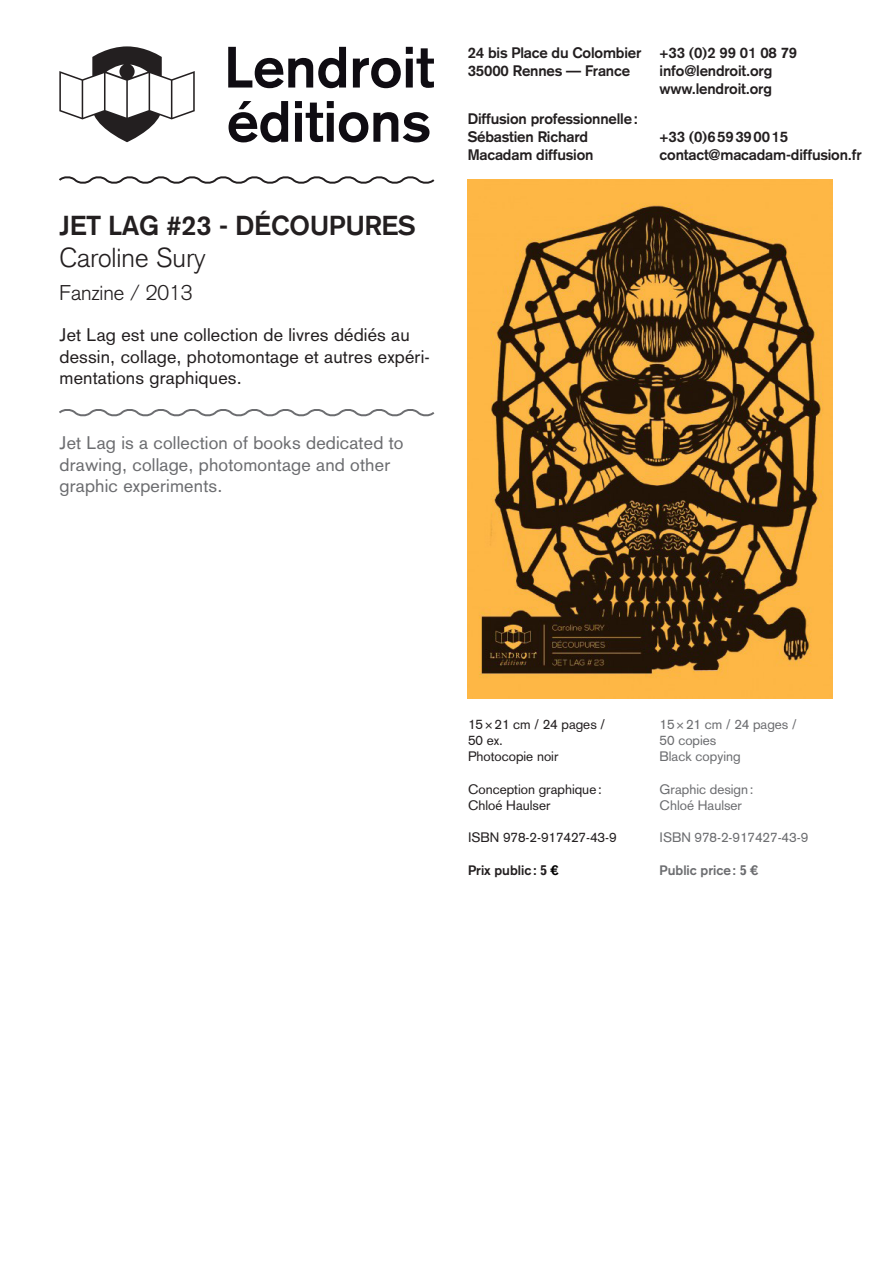
<style>
.page{position:relative;width:893px;height:1263px;background:#fff}
.page>*{position:absolute;margin:0;border:0;box-sizing:border-box;transform-origin:0 0}
.t1{font:700 27px "Akzidenz Grotesk";color:#231f20}
.t2{font:300 27px "Akzidenz Grotesk";color:#231f20}
.t3{font:300 21px "Akzidenz Grotesk";color:#231f20}
.t4{font:18px/21.6px "Akzidenz Grotesk";letter-spacing:.01em;color:#231f20}
.t5{font:18px/21.6px "Akzidenz Grotesk";letter-spacing:.01em;color:#6c6d70}
.t6{font:700 15px/18px "Akzidenz Grotesk";letter-spacing:-.01em;color:#231f20}
.t7{font:13.5px/16.2px "Akzidenz Grotesk";color:#231f20}
.t8{font:13.5px/16.2px "Akzidenz Grotesk";color:#6c6d70}
.t9{font:700 13.5px "Akzidenz Grotesk";color:#6c6d70}
.t10{font:700 13.5px "Akzidenz Grotesk";color:#231f20}
.s1{font-family:"Grotesque MT Std"}
.s2{font-family:"Grotesque MT Std";color:#000}
</style>
<div class="page">
<svg style="left:59px;top:46px;width:136px;height:96px"></svg>
<svg style="left:228px;top:47px;width:118px;height:41px"></svg>
<svg style="left:353px;top:47px;width:81px;height:41px"></svg>
<svg style="left:229px;top:101px;width:59px;height:41px"></svg>
<svg style="left:295px;top:101px;width:134px;height:41px"></svg>
<svg style="left:59px;top:176px;width:376px;height:8px"></svg>
<img style="left:468px;top:180px;width:365px;height:518px">
<svg style="left:59px;top:409px;width:376px;height:8px"></svg>
<p class="t1" style="left:60px;top:209px;width:358px">JET LAG #23 - DÉCOUPURES</p>
<p class="t2" style="left:60px;top:242px;width:148px">Caroline Sury</p>
<p class="t3" style="left:60px;top:280px;width:135px">Fanzine / 2013</p>
<p class="t4" style="left:60px;top:324px;width:372px">Jet Lag est une collection de livres dédiés au dessin, collage, photomontage et autres expéri&shy;mentations graphiques.</p>
<p class="t5" style="left:60px;top:432px;width:345px">Jet Lag is a collection of books dedicated to drawing, collage, photomontage and other</p>
<p class="t5" style="left:60px;top:475px;width:164px">graphic experiments.</p>
<p class="t6" style="left:468px;top:44px;width:175px">24 bis Place du Colombier<br>35000 Rennes — France</p>
<p class="t6" style="left:660px;top:44px;width:139px">+33 (0)2 99 01 08 79 info@lendroit.org www.lendroit.org</p>
<p class="t6" style="left:468px;top:109px;width:172px">Diffusion professionnelle:<br>Sébastien Richard<br>Macadam diffusion</p>
<p class="t6" style="left:660px;top:128px;width:204px">+33 (0)659390015 contact@macadam-diffusion.fr</p>
<p class="t7" style="left:468px;top:716px;width:139px">15×21 cm / 24 pages /<br>50 ex.</p>
<p class="t7" style="left:468px;top:748px;width:92px">Photocopie noir</p>
<p class="t7" style="left:468px;top:781px;width:135px">Conception graphique:</p>
<p class="t7" style="left:468px;top:797px;width:84px">Chloé Haulser</p>
<p class="t7" style="left:468px;top:829px;width:150px">ISBN 978-2-917427-43-9</p>
<p class="t10" style="left:468px;top:862px;width:93px">Prix public: <span class="s1">5</span> <span class="s2">€</span></p>
<p class="t8" style="left:660px;top:716px;width:139px">15×21 cm / 24 pages /<br>50 copies</p>
<p class="t8" style="left:660px;top:748px;width:83px">Black copying</p>
<p class="t8" style="left:660px;top:781px;width:95px">Graphic design:</p>
<p class="t8" style="left:660px;top:797px;width:84px">Chloé Haulser</p>
<p class="t8" style="left:660px;top:829px;width:150px">ISBN 978-2-917427-43-9</p>
<p class="t9" style="left:660px;top:862px;width:101px">Public price: <span class="s1">5 €</span></p>
</div>
